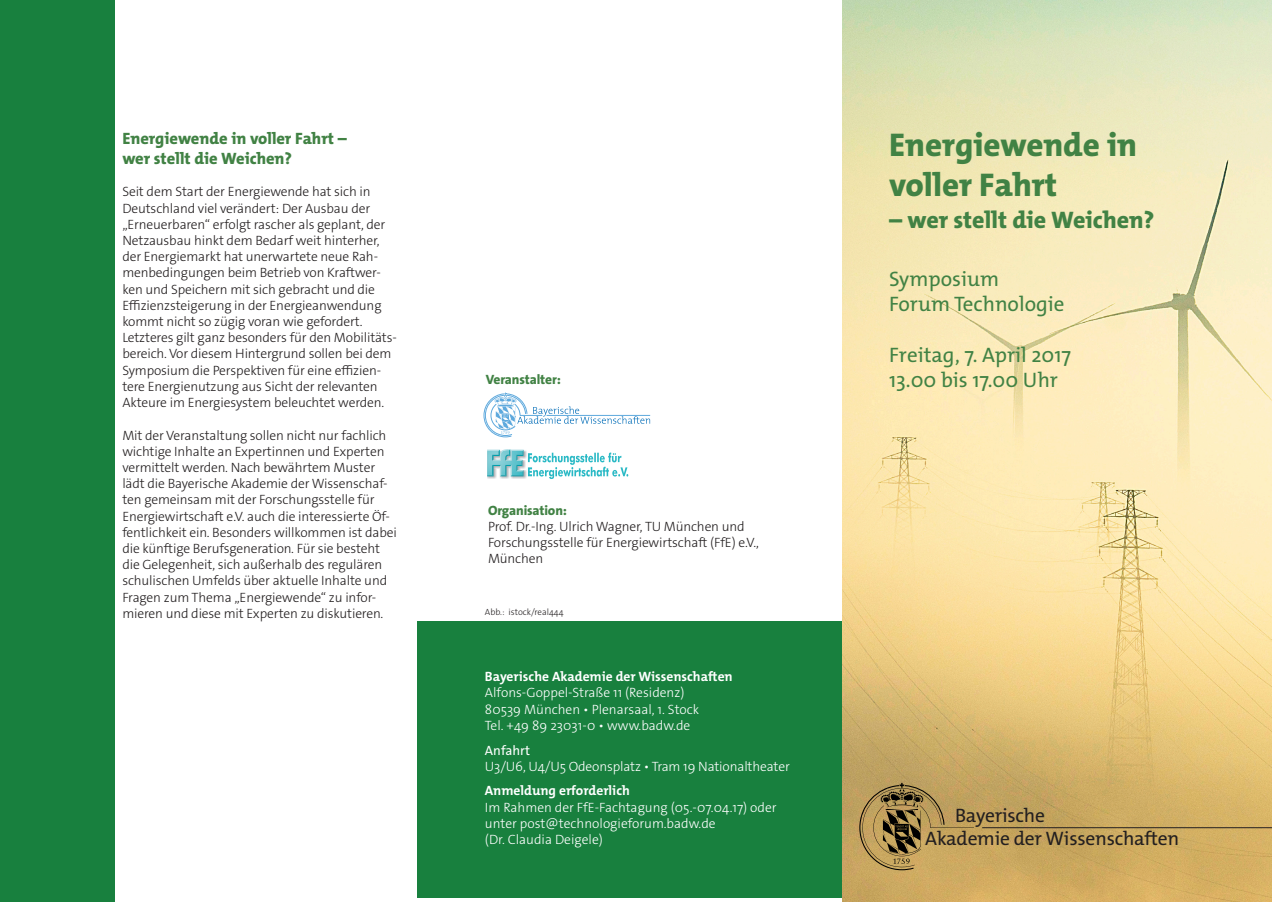
<style>
.page{position:relative;width:1272px;height:902px;background:#fff}
.page>*{position:absolute;margin:0;border:0;box-sizing:border-box;transform-origin:0 0}
.t1{font:800 33px/39.6px "The Mix Os F";color:#418244}
.t2{font:800 24px "The Mix Os F";color:#418244}
.t3{font:21px/25.2px "The Mix Os F";color:#418244}
.t4{font:19.5px/23.4px "The Mix Os F";letter-spacing:-.01em;color:#231f20}
.t5{font:800 16.5px/19.8px "The Mix Os F";color:#418244}
.t6{font:300 13.5px/16.2px "The Sans Os F";letter-spacing:-.01em;color:#231f20}
.t7{font:300 13.5px/16.2px "The Sans Os F";color:#fff}
.t8{font:700 13.5px "The Mix Os F";color:#fff}
.t9{font:800 13.5px "The Sans Os F";letter-spacing:-.01em;color:#418244}
.t10{font:13.5px "The Sans Os F";color:#fff}
.t11{font:300 9px "The Sans Os F";color:#231f20}
</style>
<div class="page">
<div style="left:417px;top:621px;width:425px;height:276px;background:#18803e"></div>
<img style="left:842px;top:0;width:429px;height:901px">
<div style="left:0;top:0;width:115px;height:901px;background:#18803e"></div>
<hr style="left:982px;top:827px;width:289px;height:1px;background:#231f20">
<img style="left:859px;top:782px;width:85px;height:88px">
<svg style="left:487px;top:449px;width:141px;height:30px"></svg>
<svg style="left:483px;top:392px;width:167px;height:45px"></svg>
<hr style="left:546px;top:415px;width:104px;height:1px;background:#5ea9dd">
<p class="t5" style="left:122px;top:129px;width:226px">Energiewende in voller Fahrt – wer stellt die Weichen?</p>
<p class="t6" style="left:122px;top:184px;width:276px">Seit dem Start der Energiewende hat sich in Deutschland viel verändert: Der Ausbau der „Erneuerbaren“ erfolgt rascher als geplant, der Netzausbau hinkt dem Bedarf weit hinterher, der Energiemarkt hat unerwartete neue Rah&shy;menbedingungen beim Betrieb von Kraftwer&shy;ken und Speichern mit sich gebracht und die Effizienzsteigerung in der Energieanwendung kommt nicht so zügig voran wie gefordert.<br>Letzteres gilt ganz besonders für den Mobilitäts&shy;bereich. Vor diesem Hintergrund sollen bei dem Symposium die Perspektiven für eine effizien&shy;tere Energienutzung aus Sicht der relevanten Akteure im Energiesystem beleuchtet werden.</p>
<p class="t6" style="left:122px;top:427px;width:276px">Mit der Veranstaltung sollen nicht nur fachlich wichtige Inhalte an Expertinnen und Experten vermittelt werden. Nach bewährtem Muster lädt die Bayerische Akademie der Wissenschaf&shy;ten gemeinsam mit der Forschungsstelle für Energiewirtschaft e.V. auch die interessierte Öf&shy;fentlichkeit ein. Besonders willkommen ist dabei die künftige Berufsgeneration. Für sie besteht die Gelegenheit, sich außerhalb des regulären schulischen Umfelds über aktuelle Inhalte und Fragen zum Thema „Energiewende“ zu infor&shy;mieren und diese mit Experten zu diskutieren.</p>
<p class="t9" style="left:486px;top:370px;width:76px">Veranstalter:</p>
<p class="t9" style="left:488px;top:501px;width:80px">Organisation:</p>
<p class="t6" style="left:488px;top:518px;width:272px">Prof. Dr.-Ing. Ulrich Wagner, TU München und<br>Forschungsstelle für Energiewirtschaft (FfE) e.V.,<br>München</p>
<p class="t11" style="left:485px;top:606px;width:80px">Abb.: istock/real444</p>
<p class="t8" style="left:485px;top:668px;width:249px">Bayerische Akademie der Wissenschaften</p>
<p class="t7" style="left:485px;top:684px;width:216px">Alfons-Goppel-Straße 11 (Residenz)<br>80539 München • Plenarsaal, 1. Stock<br>Tel. +49 89 23031-0 • www.badw.de</p>
<p class="t10" style="left:485px;top:741px;width:47px">Anfahrt</p>
<p class="t7" style="left:485px;top:758px;width:306px">U3/U6, U4/U5 Odeonsplatz • Tram 19 Nationaltheater</p>
<p class="t8" style="left:485px;top:782px;width:146px">Anmeldung erforderlich</p>
<p class="t7" style="left:485px;top:799px;width:293px">Im Rahmen der FfE-Fachtagung (05.-07.04.17) oder unter post@technologieforum.badw.de<br>(Dr. Claudia Deigele)</p>
<h1 class="t1" style="left:889px;top:126px;width:249px">Energiewende in voller Fahrt</h1>
<h2 class="t2" style="left:889px;top:205px;width:267px">– wer stellt die Weichen?</h2>
<h3 class="t3" style="left:889px;top:266px;width:177px">Symposium<br>Forum Technologie</h3>
<h3 class="t3" style="left:889px;top:342px;width:184px">Freitag, 7. April 2017<br>13.00 bis 17.00 Uhr</h3>
<h3 class="t4" style="left:925px;top:803px;width:255px;text-indent:30px">Bayerische<br>Akademie der Wissenschaften</h3>
</div>
